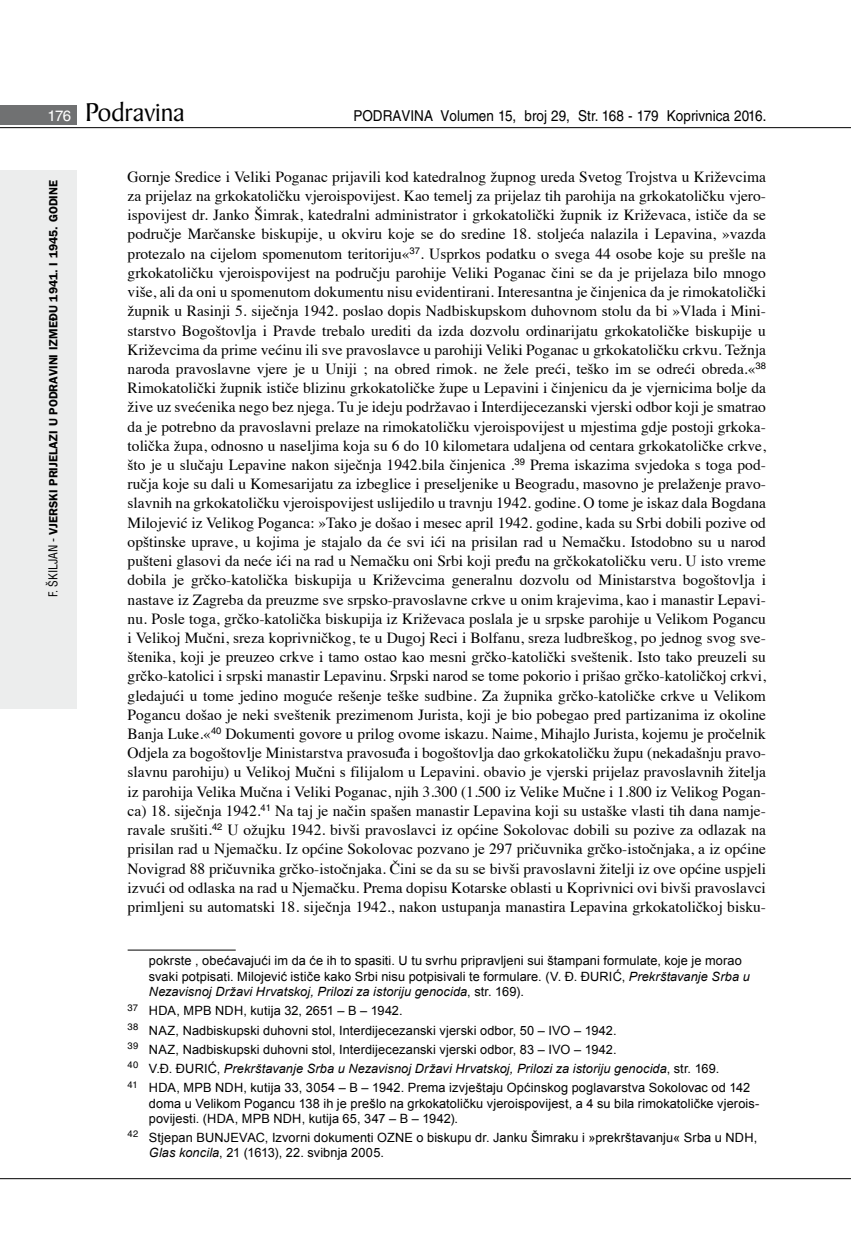
<style>
.page{position:relative;width:851px;height:1234px;background:#fff}
.page>*{position:absolute;margin:0;border:0;box-sizing:border-box;transform-origin:0 0}
.t1{font:27.6px "Baker Signet BT";color:#000}
.t2{font:15.45px/19.2px "Times";color:#000;text-align:justify}
.t3{font:15px "Helvetica LT Skin 29";color:#000;scale:.9 1}
.t4{font:12.75px/15.3px "Arial";letter-spacing:.01em;color:#000}
.t5{font:600 12px "ITC Franklin Gothic Skin 29";letter-spacing:-.005em;color:#000}
.s1{font-family:"Helvetica LT Skin 29";font-size:15px;color:#fff}
.s2{font-family:"Helvetica LT Skin 29";font-weight:400;font-stretch:condensed}
.s3{font-style:italic}
</style>
<div class="page">
<div style="left:0;top:170px;width:77px;height:538px;background:#eceded"></div>
<div style="left:0;top:105px;width:77px;height:19px;background:#707172"></div>
<hr style="left:0;top:127px;width:850px;height:1px;background:#000">
<hr style="left:0;top:1177px;width:850px;height:1px;background:#000">
<hr style="left:128px;top:949px;width:108px;height:1px;background:#000">
<h1 class="t1" style="left:47px;top:95px;width:139px"><span class="s1">176</span> Podravina</h1>
<p class="t3" style="left:353px;top:107px;width:460px">PODRAVINA Volumen 15, broj 29, Str. 168 - 179 Koprivnica 2016.</p>
<p class="t5" style="left:46px;top:596px;width:418px;rotate:-90deg"><span class="s2">F. ŠKILJAN -</span> VJERSKI PRIJELAZI U PODRAVINI IZMEĐU 1941. I 1945. GODINE</p>
<p class="t2" style="left:128px;top:166px;width:639px">Gornje Sredice i Veliki Poganac prijavili kod katedralnog župnog ureda Svetog Trojstva u Križevcima za prijelaz na grkokatoličku vjeroispovijest. Kao temelj za prijelaz tih parohija na grkokatoličku vjero&shy;ispovijest dr. Janko Šimrak, katedralni administrator i grkokatolički župnik iz Križevaca, ističe da se područje Marčanske biskupije, u okviru koje se do sredine 18. stoljeća nalazila i Lepavina, »vazda protezalo na cijelom spomenutom teritoriju«<sup>37</sup>. Usprkos podatku o svega 44 osobe koje su prešle na grkokatoličku vjeroispovijest na području parohije Veliki Poganac čini se da je prijelaza bilo mnogo više, ali da oni u spomenutom dokumentu nisu evidentirani. Interesantna je činjenica da je rimokatolički župnik u Rasinji 5. siječnja 1942. poslao dopis Nadbiskupskom duhovnom stolu da bi »Vlada i Mini&shy;starstvo Bogoštovlja i Pravde trebalo urediti da izda dozvolu ordinarijatu grkokatoličke biskupije u Križevcima da prime većinu ili sve pravoslavce u parohiji Veliki Poganac u grkokatoličku crkvu. Težnja naroda pravoslavne vjere je u Uniji ; na obred rimok. ne žele preći, teško im se odreći obreda.«<sup>38<br></sup>Rimokatolički župnik ističe blizinu grkokatoličke župe u Lepavini i činjenicu da je vjernicima bolje da žive uz svećenika nego bez njega. Tu je ideju podržavao i Interdijecezanski vjerski odbor koji je smatrao da je potrebno da pravoslavni prelaze na rimokatoličku vjeroispovijest u mjestima gdje postoji grkoka&shy;tolička župa, odnosno u naseljima koja su 6 do 10 kilometara udaljena od centara grkokatoličke crkve, što je u slučaju Lepavine nakon siječnja 1942.bila činjenica .<sup>39</sup> Prema iskazima svjedoka s toga pod&shy;ručja koje su dali u Komesarijatu za izbeglice i preseljenike u Beogradu, masovno je prelaženje pravo&shy;slavnih na grkokatoličku vjeroispovijest uslijedilo u travnju 1942. godine. O tome je iskaz dala Bogdana Milojević iz Velikog Poganca: »Tako je došao i mesec april 1942. godine, kada su Srbi dobili pozive od opštinske uprave, u kojima je stajalo da će svi ići na prisilan rad u Nemačku. Istodobno su u narod pušteni glasovi da neće ići na rad u Nemačku oni Srbi koji pređu na grčkokatoličku veru. U isto vreme dobila je grčko-katolička biskupija u Križevcima generalnu dozvolu od Ministarstva bogoštovlja i nastave iz Zagreba da preuzme sve srpsko-pravoslavne crkve u onim krajevima, kao i manastir Lepavi&shy;nu. Posle toga, grčko-katolička biskupija iz Križevaca poslala je u srpske parohije u Velikom Pogancu i Velikoj Mučni, sreza koprivničkog, te u Dugoj Reci i Bolfanu, sreza ludbreškog, po jednog svog sve&shy;štenika, koji je preuzeo crkve i tamo ostao kao mesni grčko-katolički sveštenik. Isto tako preuzeli su grčko-katolici i srpski manastir Lepavinu. Srpski narod se tome pokorio i prišao grčko-katoličkoj crkvi, gledajući u tome jedino moguće rešenje teške sudbine. Za župnika grčko-katoličke crkve u Velikom Pogancu došao je neki sveštenik prezimenom Jurista, koji je bio pobegao pred partizanima iz okoline Banja Luke.«<sup>40</sup> Dokumenti govore u prilog ovome iskazu. Naime, Mihajlo Jurista, kojemu je pročelnik Odjela za bogoštovlje Ministarstva pravosuđa i bogoštovlja dao grkokatoličku župu (nekadašnju pravo&shy;slavnu parohiju) u Velikoj Mučni s filijalom u Lepavini. obavio je vjerski prijelaz pravoslavnih žitelja iz parohija Velika Mučna i Veliki Poganac, njih 3.300 (1.500 iz Velike Mučne i 1.800 iz Velikog Pogan&shy;ca) 18. siječnja 1942.<sup>41</sup> Na taj je način spašen manastir Lepavina koji su ustaške vlasti tih dana namje&shy;ravale srušiti.<sup>42</sup> U ožujku 1942. bivši pravoslavci iz općine Sokolovac dobili su pozive za odlazak na prisilan rad u Njemačku. Iz općine Sokolovac pozvano je 297 pričuvnika grčko-istočnjaka, a iz općine Novigrad 88 pričuvnika grčko-istočnjaka. Čini se da su se bivši pravoslavni žitelji iz ove općine uspjeli izvući od odlaska na rad u Njemačku. Prema dopisu Kotarske oblasti u Koprivnici ovi bivši pravoslavci primljeni su automatski 18. siječnja 1942., nakon ustupanja manastira Lepavina grkokatoličkoj bisku-</p>
<p class="t4" style="left:149px;top:953px;width:602px">pokrste , obećavajući im da će ih to spasiti. U tu svrhu pripravljeni sui štampani formulate, koje je morao svaki potpisati. Milojević ističe kako Srbi nisu potpisivali te formulare. (V. Đ. ĐURIĆ, <span class="s3">Prekrštavanje Srba u<br>Nezavisnoj Državi Hrvatskoj, Prilozi za istoriju genocida</span>, str. 169).</p>
<p class="t4" style="left:128px;top:1001px;width:624px;line-height:19.2px"><sup>37</sup> HDA, MPB NDH, kutija 32, 2651 – B – 1942.<br><sup>38</sup> NAZ, Nadbiskupski duhovni stol, Interdijecezanski vjerski odbor, 50 – IVO – 1942.<br><sup>39</sup> NAZ, Nadbiskupski duhovni stol, Interdijecezanski vjerski odbor, 83 – IVO – 1942.<br><sup>40</sup> V.Đ. ĐURIĆ, <span class="s3">Prekrštavanje Srba u Nezavisnoj Državi Hrvatskoj, Prilozi za istoriju genocida</span>, str. 169.<br><sup>41</sup> HDA, MPB NDH, kutija 33, 3054 – B – 1942. Prema izvještaju Općinskog poglavarstva Sokolovac od 142</p>
<p class="t4" style="left:149px;top:1095px;width:612px">doma u Velikom Pogancu 138 ih je prešlo na grkokatoličku vjeroispovijest, a 4 su bila rimokatoličke vjerois&shy;povijesti. (HDA, MPB NDH, kutija 65, 347 – B – 1942).</p>
<p class="t4" style="left:149px;top:1129px;width:609px;text-indent:-21px"><sup>42</sup> Stjepan BUNJEVAC, Izvorni dokumenti OZNE o biskupu dr. Janku Šimraku i »prekrštavanju« Srba u NDH,<br><span class="s3">Glas koncila</span>, 21 (1613), 22. svibnja 2005.</p>
</div>
